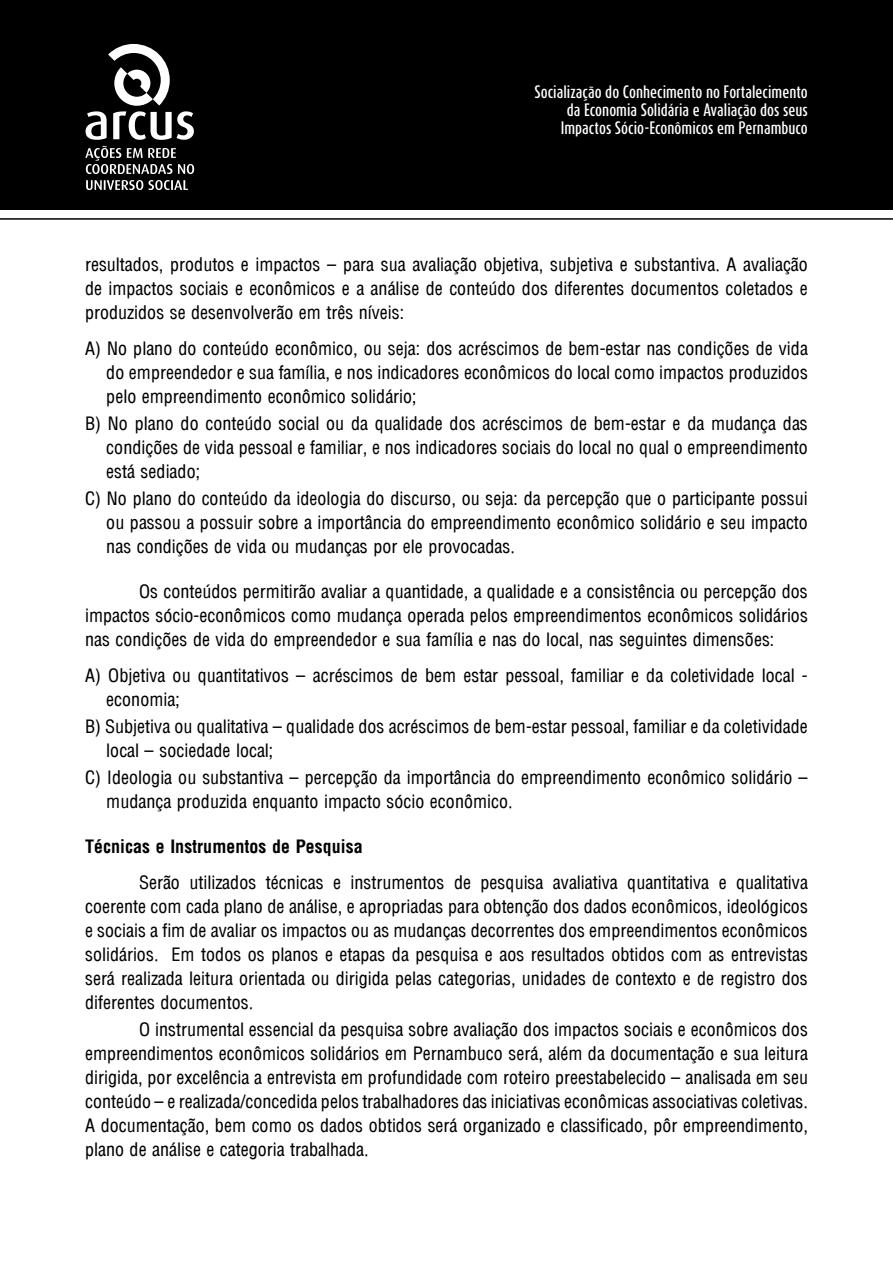
<style>
.page{position:relative;width:893px;height:1263px;background:#fff}
.page>*{position:absolute;margin:0;border:0;box-sizing:border-box;transform-origin:0 0}
.t1{font:18px/24px "Arena Condensed";color:#000;text-align:justify}
.t2{font:700 condensed 18px "Arena";color:#000}
.t3{font:500 15px/18px "Dax Compact";color:#fff;text-align:right}
</style>
<div class="page">
<div style="left:0;top:0;width:893px;height:210px;background:#000"></div>
<hr style="left:0;top:218px;width:893px;height:2px;background:#000">
<svg style="left:86px;top:44px;width:108px;height:96px"></svg>
<svg style="left:85px;top:146px;width:109px;height:44px"></svg>
<p class="t3" style="left:534px;top:82px;width:275px">Socialização do Conhecimento no Fortalecimento da Economia Solidária e Avaliação dos seus<br>Impactos Sócio-Econômicos em Pernambuco</p>
<p class="t1" style="left:85px;top:252px;width:724px">resultados, produtos e impactos – para sua avaliação objetiva, subjetiva e substantiva. A avaliação de impactos sociais e econômicos e a análise de conteúdo dos diferentes documentos coletados e produzidos se desenvolverão em três níveis:</p>
<p class="t1" style="left:106px;top:336px;width:703px;text-indent:-21px">A) No plano do conteúdo econômico, ou seja: dos acréscimos de bem-estar nas condições de vida do empreendedor e sua família, e nos indicadores econômicos do local como impactos produzidos pelo empreendimento econômico solidário;</p>
<p class="t1" style="left:106px;top:411px;width:703px;text-indent:-21px">B) No plano do conteúdo social ou da qualidade dos acréscimos de bem-estar e da mudança das condições de vida pessoal e familiar, e nos indicadores sociais do local no qual o empreendimento está sediado;</p>
<p class="t1" style="left:106px;top:486px;width:703px;text-indent:-21px">C) No plano do conteúdo da ideologia do discurso, ou seja: da percepção que o participante possui ou passou a possuir sobre a importância do empreendimento econômico solidário e seu impacto nas condições de vida ou mudanças por ele provocadas.</p>
<p class="t1" style="left:85px;top:579px;width:724px;text-indent:54px">Os conteúdos permitirão avaliar a quantidade, a qualidade e a consistência ou percepção dos impactos sócio-econômicos como mudança operada pelos empreendimentos econômicos solidários nas condições de vida do empreendedor e sua família e nas do local, nas seguintes dimensões:</p>
<p class="t1" style="left:106px;top:663px;width:703px;text-indent:-21px">A) Objetiva ou quantitativos – acréscimos de bem estar pessoal, familiar e da coletividade local - economia;</p>
<p class="t1" style="left:106px;top:714px;width:703px;text-indent:-21px">B) Subjetiva ou qualitativa – qualidade dos acréscimos de bem-estar pessoal, familiar e da coletividade local – sociedade local;</p>
<p class="t1" style="left:106px;top:765px;width:703px;text-indent:-21px">C) Ideologia ou substantiva – percepção da importância do empreendimento econômico solidário – mudança produzida enquanto impacto sócio econômico.</p>
<p class="t2" style="left:85px;top:835px;width:279px">Técnicas e Instrumentos de Pesquisa</p>
<p class="t1" style="left:85px;top:870px;width:724px;text-indent:54px">Serão utilizados técnicas e instrumentos de pesquisa avaliativa quantitativa e qualitativa coerente com cada plano de análise, e apropriadas para obtenção dos dados econômicos, ideológicos e sociais a fim de avaliar os impactos ou as mudanças decorrentes dos empreendimentos econômicos solidários. Em todos os planos e etapas da pesquisa e aos resultados obtidos com as entrevistas será realizada leitura orientada ou dirigida pelas categorias, unidades de contexto e de registro dos diferentes documentos.</p>
<p class="t1" style="left:85px;top:1017px;width:724px;text-indent:54px">O instrumental essencial da pesquisa sobre avaliação dos impactos sociais e econômicos dos empreendimentos econômicos solidários em Pernambuco será, além da documentação e sua leitura dirigida, por excelência a entrevista em profundidade com roteiro preestabelecido – analisada em seu conteúdo – e realizada/concedida pelos trabalhadores das iniciativas econômicas associativas coletivas.<br>A documentação, bem como os dados obtidos será organizado e classificado, pôr empreendimento, plano de análise e categoria trabalhada.</p>
</div>
